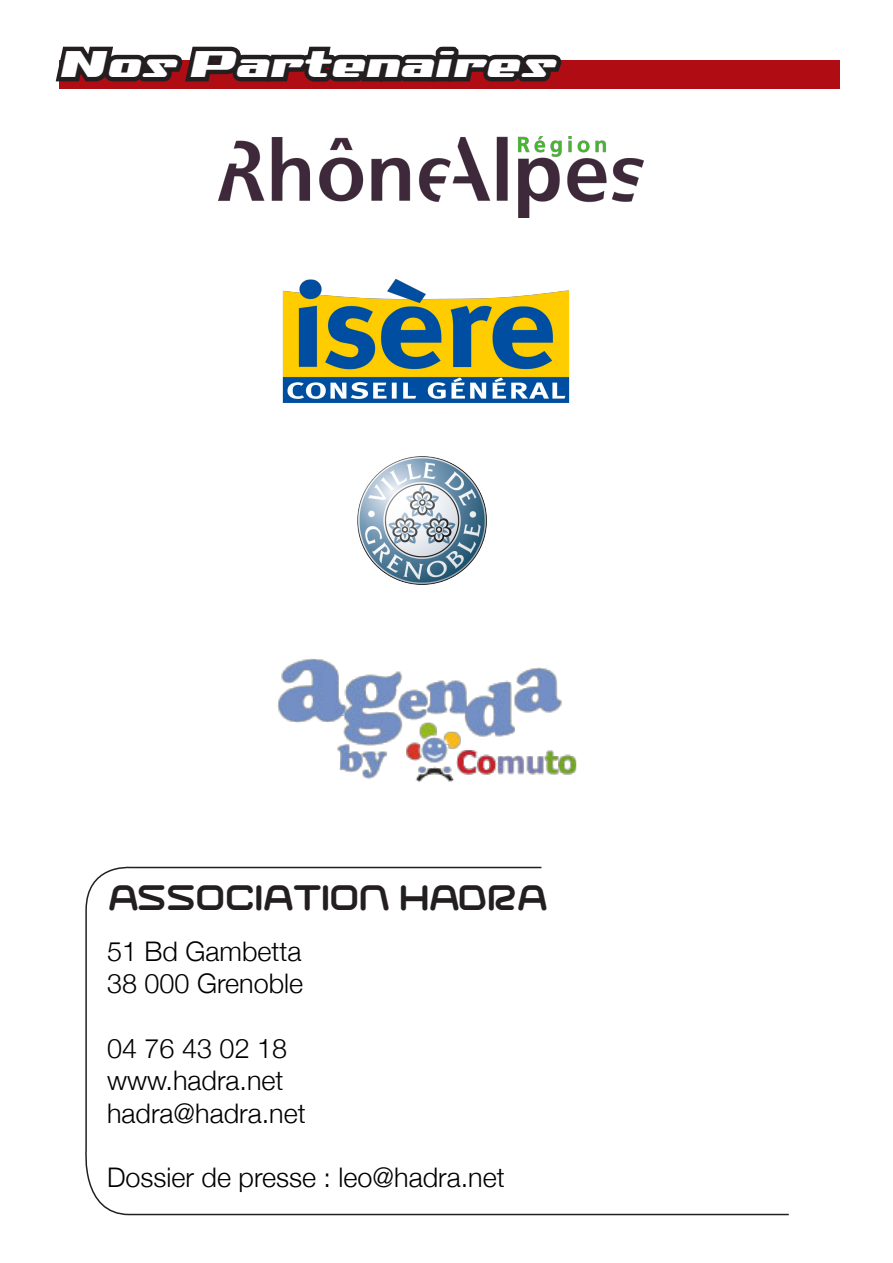
<style>
.page{position:relative;width:893px;height:1263px;background:#fff}
.page>*{position:absolute;margin:0;border:0;box-sizing:border-box;transform-origin:0 0}
.t1{font:40.5px "Nationalyze ALP";color:#fff}
.t2{font:33px "Racer";color:#231f20}
.t3{font:300 27px "Helvetica Neue";color:#000}
</style>
<div class="page">
<div style="left:59px;top:61px;width:781px;height:28px;background:#af0c14"></div>
<svg style="left:55px;top:46px;width:511px;height:36px"></svg>
<img style="left:277px;top:658px;width:300px;height:124px">
<img style="left:357px;top:456px;width:130px;height:129px">
<img style="left:282px;top:279px;width:288px;height:124px">
<img style="left:218px;top:136px;width:425px;height:82px">
<svg style="left:85px;top:866px;width:704px;height:350px"></svg>
<p class="t1" style="left:61px;top:39px;width:498px">Nos Partenaires</p>
<p class="t2" style="left:110px;top:880px;width:440px">ASSOCIATION HADRA</p>
<p class="t3" style="left:107px;top:934px;width:196px">51 Bd Gambetta</p>
<p class="t3" style="left:107px;top:967px;width:198px">38 000 Grenoble</p>
<p class="t3" style="left:107px;top:1032px;width:182px">04 76 43 02 18</p>
<p class="t3" style="left:107px;top:1064px;width:178px">www.hadra.net</p>
<p class="t3" style="left:107px;top:1096px;width:200px">hadra@hadra.net</p>
<p class="t3" style="left:107px;top:1161px;width:399px">Dossier de presse : leo@hadra.net</p>
</div>
